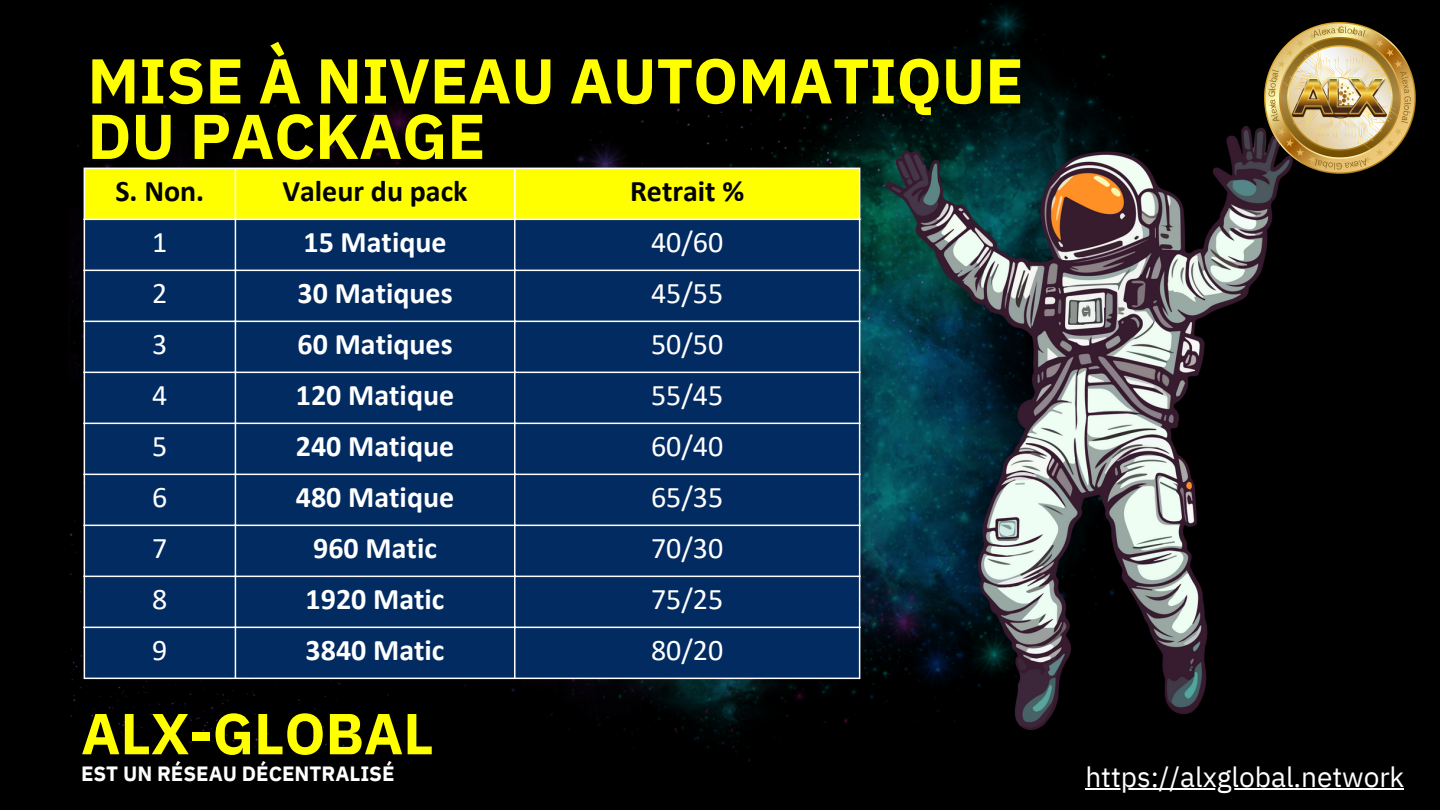
<style>
.page{position:relative;width:1440px;height:810px;background:#000}
.page>*{position:absolute;margin:0;border:0;box-sizing:border-box;transform-origin:0 0}
.t1{font:700 63.2px/55.6px "IBM Plex Sans";color:#ff0}
.t2{font:700 57.6px "IBM Plex Sans";color:#ff0}
.t3{font:700 30px "Calibri";color:#fff}
.t4{font:30px "Calibri";color:#fff}
.t5{font:700 30px "Calibri";color:#000}
.t6{font:28px "IBM Plex Sans";color:#fff}
.t7{font:700 20.6px "IBM Plex Sans";color:#fff}
</style>
<div class="page">
<img style="left:633px;top:3px;width:500px;height:759px">
<img style="left:70px;top:100px;width:863px;height:648px">
<div style="left:85px;top:169px;width:774px;height:50px;background:#ff0"></div>
<div style="left:85px;top:220px;width:774px;height:458px;background:#022b61"></div>
<hr style="left:84px;top:169px;width:1px;height:509px;background:#fff">
<hr style="left:235px;top:169px;width:1px;height:509px;background:#fff">
<hr style="left:514px;top:169px;width:2px;height:509px;background:#fff">
<hr style="left:859px;top:169px;width:1px;height:509px;background:#fff">
<hr style="left:84px;top:168px;width:776px;height:1px;background:#fff">
<hr style="left:84px;top:219px;width:776px;height:1px;background:#fff">
<hr style="left:84px;top:270px;width:776px;height:1px;background:#fff">
<hr style="left:84px;top:321px;width:776px;height:1px;background:#fff">
<hr style="left:84px;top:372px;width:776px;height:1px;background:#fff">
<hr style="left:84px;top:423px;width:776px;height:1px;background:#fff">
<hr style="left:84px;top:474px;width:776px;height:1px;background:#fff">
<hr style="left:84px;top:525px;width:776px;height:1px;background:#fff">
<hr style="left:84px;top:576px;width:776px;height:1px;background:#fff">
<hr style="left:84px;top:627px;width:776px;height:1px;background:#fff">
<hr style="left:84px;top:678px;width:776px;height:1px;background:#fff">
<img style="left:886px;top:126px;width:391px;height:603px">
<img style="left:1245px;top:22px;width:171px;height:171px">
<hr style="left:1085px;top:788px;width:319px;height:2px;background:#fff">
<p class="t1" style="left:88px;top:52px;width:938px">MISE À NIVEAU AUTOMATIQUE<br>DU PACKAGE</p>
<p class="t5" style="left:115px;top:178px;width:90px">S. Non.</p>
<p class="t5" style="left:282px;top:178px;width:187px">Valeur du pack</p>
<p class="t5" style="left:630px;top:178px;width:116px">Retrait %</p>
<p class="t4" style="left:152px;top:229px;width:17px">1</p>
<p class="t3" style="left:303px;top:229px;width:145px">15 Matique</p>
<p class="t4" style="left:651px;top:229px;width:74px">40/60</p>
<p class="t4" style="left:152px;top:280px;width:17px">2</p>
<p class="t3" style="left:298px;top:280px;width:157px">30 Matiques</p>
<p class="t4" style="left:651px;top:280px;width:74px">45/55</p>
<p class="t4" style="left:152px;top:331px;width:17px">3</p>
<p class="t3" style="left:298px;top:331px;width:157px">60 Matiques</p>
<p class="t4" style="left:651px;top:331px;width:74px">50/50</p>
<p class="t4" style="left:152px;top:382px;width:17px">4</p>
<p class="t3" style="left:296px;top:382px;width:160px">120 Matique</p>
<p class="t4" style="left:651px;top:382px;width:74px">55/45</p>
<p class="t4" style="left:152px;top:433px;width:17px">5</p>
<p class="t3" style="left:296px;top:433px;width:160px">240 Matique</p>
<p class="t4" style="left:651px;top:433px;width:74px">60/40</p>
<p class="t4" style="left:152px;top:484px;width:17px">6</p>
<p class="t3" style="left:296px;top:484px;width:160px">480 Matique</p>
<p class="t4" style="left:651px;top:484px;width:74px">65/35</p>
<p class="t4" style="left:152px;top:535px;width:17px">7</p>
<p class="t3" style="left:313px;top:535px;width:125px">960 Matic</p>
<p class="t4" style="left:651px;top:535px;width:74px">70/30</p>
<p class="t4" style="left:152px;top:586px;width:17px">8</p>
<p class="t3" style="left:306px;top:586px;width:140px">1920 Matic</p>
<p class="t4" style="left:651px;top:586px;width:74px">75/25</p>
<p class="t4" style="left:152px;top:637px;width:17px">9</p>
<p class="t3" style="left:306px;top:637px;width:140px">3840 Matic</p>
<p class="t4" style="left:651px;top:637px;width:74px">80/20</p>
<p class="t2" style="left:81px;top:695px;width:354px">ALX-GLOBAL</p>
<p class="t7" style="left:81px;top:760px;width:315px">EST UN RÉSEAU DÉCENTRALISÉ</p>
<p class="t6" style="left:1085px;top:758px;width:320px">https://alxglobal.network</p>
</div>
